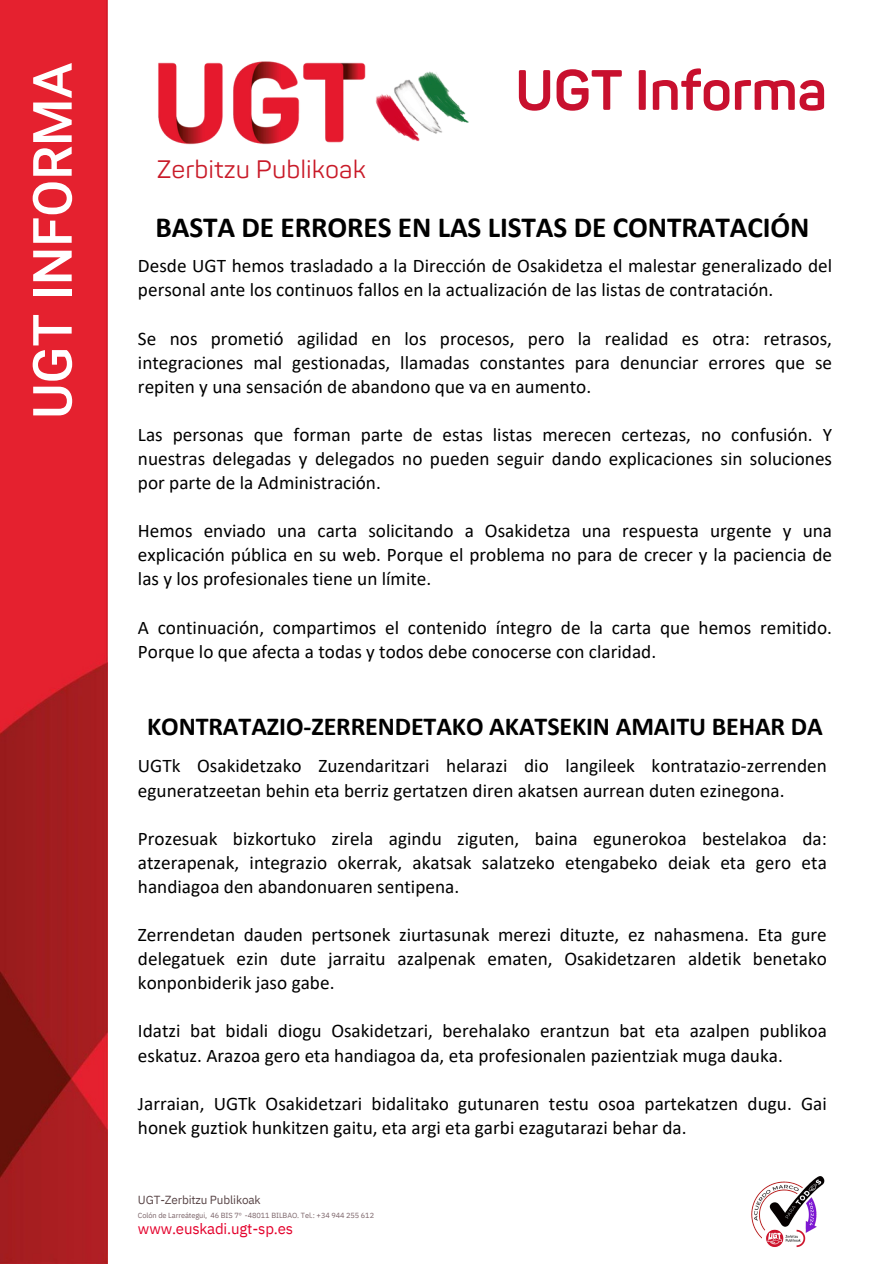
<style>
.page{position:relative;width:894px;height:1264px;background:#fff}
.page>*{position:absolute;margin:0;border:0;box-sizing:border-box;transform-origin:0 0}
.t1{font:700 55.95px "Panton";color:#c8102e}
.t2{font:500 54px "Roboto";color:#fff}
.t3{font:700 29.25px "Calibri";letter-spacing:-.005em;color:#000}
.t4{font:700 25.95px "Calibri";letter-spacing:-.005em;color:#000}
.t5{font:24.9px "Panton";color:#c91a28}
.t6{font:19.2px/24.2px "Calibri";color:#000}
.t7{font:15px "IBM Plex Sans";letter-spacing:-.01em;color:#e4002b}
.t8{font:11.7px "IBM Plex Sans";letter-spacing:-.01em;color:#584446}
.t9{font:7.35px "IBM Plex Sans";letter-spacing:-.01em;color:#7b6469}
</style>
<div class="page">
<img style="left:751px;top:1176px;width:74px;height:71px">
<img style="left:158px;top:61px;width:311px;height:84px">
<img style="left:0;top:0;width:107px;height:1262px">
<h6 class="t2" style="left:22px;top:419px;width:357px;rotate:-90deg">UGT INFORMA</h6>
<h6 class="t5" style="left:157px;top:155px;width:210px">Zerbitzu Publikoak</h6>
<h6 class="t1" style="left:515px;top:67px;width:313px">UGT Informa</h6>
<h3 class="t3" style="left:155px;top:215px;width:655px">BASTA DE ERRORES EN LAS LISTAS DE CONTRATACIÓN</h3>
<p class="t6" style="left:138px;top:255px;width:695px">Desde UGT hemos trasladado a la Dirección de Osakidetza el malestar generalizado del personal ante los continuos fallos en la actualización de las listas de contratación.</p>
<h1 class="t6" style="left:138px;top:327px;width:695px;text-align:justify">Se nos prometió agilidad en los procesos, pero la realidad es otra: retrasos, integraciones mal gestionadas, llamadas constantes para denunciar errores que se repiten y una sensación de abandono que va en aumento.</h1>
<p class="t6" style="left:138px;top:424px;width:695px;text-align:justify">Las personas que forman parte de estas listas merecen certezas, no confusión. Y nuestras delegadas y delegados no pueden seguir dando explicaciones sin soluciones por parte de la Administración.</p>
<h5 class="t6" style="left:138px;top:520px;width:695px;text-align:justify">Hemos enviado una carta solicitando a Osakidetza una respuesta urgente y una explicación pública en su web. Porque el problema no para de crecer y la paciencia de las y los profesionales tiene un límite.</h5>
<h2 class="t6" style="left:138px;top:616px;width:695px">A continuación, compartimos el contenido íntegro de la carta que hemos remitido.<br>Porque lo que afecta a todas y todos debe conocerse con claridad.</h2>
<p class="t4" style="left:147px;top:715px;width:677px">KONTRATAZIO-ZERRENDETAKO AKATSEKIN AMAITU BEHAR DA</p>
<h6 class="t6" style="left:138px;top:755px;width:690px">UGTk Osakidetzako Zuzendaritzari helarazi dio langileek kontratazio-zerrenden eguneratzeetan behin eta berriz gertatzen diren akatsen aurrean duten ezinegona.</h6>
<h6 class="t6" style="left:138px;top:827px;width:690px;text-align:justify">Prozesuak bizkortuko zirela agindu ziguten, baina egunerokoa bestelakoa da: atzerapenak, integrazio okerrak, akatsak salatzeko etengabeko deiak eta gero eta handiagoa den abandonuaren sentipena.</h6>
<h6 class="t6" style="left:138px;top:924px;width:690px;text-align:justify">Zerrendetan dauden pertsonek ziurtasunak merezi dituzte, ez nahasmena. Eta gure delegatuek ezin dute jarraitu azalpenak ematen, Osakidetzaren aldetik benetako konponbiderik jaso gabe.</h6>
<h6 class="t6" style="left:138px;top:1020px;width:690px">Idatzi bat bidali diogu Osakidetzari, berehalako erantzun bat eta azalpen publikoa eskatuz. Arazoa gero eta handiagoa da, eta profesionalen pazientziak muga dauka.</h6>
<h6 class="t6" style="left:138px;top:1092px;width:690px">Jarraian, UGTk Osakidetzari bidalitako gutunaren testu osoa partekatzen dugu. Gai honek guztiok hunkitzen gaitu, eta argi eta garbi ezagutarazi behar da.</h6>
<h6 class="t8" style="left:138px;top:1191px;width:124px">UGT-Zerbitzu Publikoak</h6>
<h4 class="t9" style="left:138px;top:1210px;width:237px">Colón de Larreátegui, 46 BIS 7º -48011 BILBAO. Tel.: +34 944 255 612</h4>
<h6 class="t7" style="left:138px;top:1218px;width:157px">www.euskadi.ugt-sp.es</h6>
</div>
